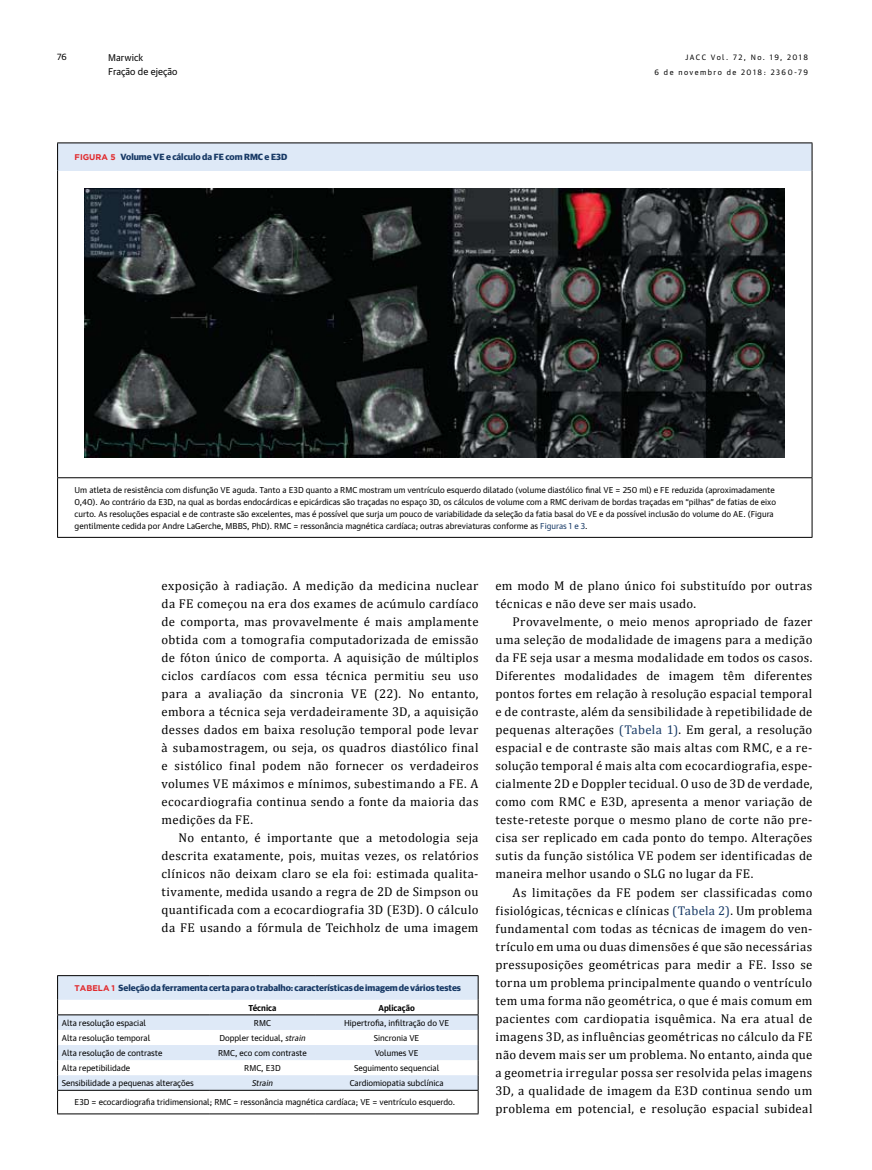
<style>
.page{position:relative;width:872px;height:1170px;background:#fff}
.page>*{position:absolute;margin:0;border:0;box-sizing:border-box;transform-origin:0 0}
.t1{font:12.75px/18px "Cambria";letter-spacing:.025em;color:#000;text-align:justify}
.t2{font:9.45px/14.2px "Guardian Sans Text";color:#000}
.t3{font:700 9px "Guardian Sans";color:#183a66}
.t4{font:9px "Guardian Sans";color:#000}
.t5{font:8.25px/12px "Guardian Sans Text";color:#000}
.t6{font:700 8.25px "Guardian Sans Text";color:#000}
.t7{font:italic 8.25px "Guardian Sans Text";color:#000}
.t8{font:7.5px/15px "Guardian Sans Text";letter-spacing:.2em;color:#000;text-align:right}
.s1{font-family:"Gotham";font-size:8.25px;color:#e12a2d}
.s2{color:#183a66}
.s3{font-style:italic}
</style>
<div class="page">
<div style="left:58px;top:143px;width:754px;height:27px;background:#dee9f7"></div>
<hr style="left:57px;top:170px;width:1px;height:307px;background:#000">
<hr style="left:811px;top:170px;width:1px;height:307px;background:#000">
<hr style="left:57px;top:142px;width:755px;height:1px;background:#000">
<svg style="left:57px;top:143px;width:1px;height:27px"></svg>
<svg style="left:811px;top:143px;width:1px;height:27px"></svg>
<hr style="left:57px;top:477px;width:755px;height:1px;background:#000">
<hr style="left:57px;top:478px;width:1px;height:59px;background:#000">
<hr style="left:811px;top:478px;width:1px;height:59px;background:#000">
<hr style="left:57px;top:537px;width:755px;height:1px;background:#000">
<img style="left:85px;top:189px;width:700px;height:268px">
<svg style="left:58px;top:976px;width:420px;height:113px;fill:#dee9f7"></svg>
<hr style="left:57px;top:1014px;width:153px;height:1px;background:#000">
<hr style="left:210px;top:1014px;width:105px;height:1px;background:#000">
<hr style="left:315px;top:1014px;width:163px;height:1px;background:#000">
<hr style="left:57px;top:975px;width:153px;height:1px;background:#000">
<hr style="left:210px;top:975px;width:105px;height:1px;background:#000">
<hr style="left:315px;top:975px;width:163px;height:1px;background:#000">
<hr style="left:57px;top:1089px;width:153px;height:1px;background:#000">
<svg style="left:57px;top:975px;width:1px;height:138px"></svg>
<hr style="left:210px;top:1089px;width:105px;height:1px;background:#000">
<hr style="left:315px;top:1089px;width:163px;height:1px;background:#000">
<svg style="left:478px;top:975px;width:1px;height:138px"></svg>
<hr style="left:57px;top:1113px;width:153px;height:1px;background:#000">
<hr style="left:210px;top:1113px;width:105px;height:1px;background:#000">
<hr style="left:315px;top:1113px;width:163px;height:1px;background:#000">
<p class="t4" style="left:57px;top:50px;width:11px">76</p>
<p class="t2" style="left:108px;top:50px;width:71px">Marwick<br>Fração de ejeção</p>
<p class="t3" style="left:75px;top:150px;width:214px"><span class="s1">FIGURA 5</span> Volume VE e cálculo da FE com RMC e E3D</p>
<p class="t8" style="left:654px;top:49px;width:155px">JACC Vol. 72, No. 19, 2018<br>6 de novembro de 2018: 2360-79</p>
<p class="t5" style="left:75px;top:483px;width:703px">Um atleta de resistência com disfunção VE aguda. Tanto a E3D quanto a RMC mostram um ventrículo esquerdo dilatado (volume diastólico final VE = 250 ml) e FE reduzida (aproximadamente 0,40). Ao contrário da E3D, na qual as bordas endocárdicas e epicárdicas são traçadas no espaço 3D, os cálculos de volume com a RMC derivam de bordas traçadas em “pilhas” de fatias de eixo curto. As resoluções espacial e de contraste são excelentes, mas é possível que surja um pouco de variabilidade da seleção da fatia basal do VE e da possível inclusão do volume do AE. (Figura gentilmente cedida por Andre LaGerche, MBBS, PhD). RMC = ressonância magnética cardíaca; outras abreviaturas conforme as <span class="s2">Figuras 1 e 3</span>.</p>
<p class="t1" style="left:162px;top:576px;width:318px">exposição à radiação. A medição da medicina nuclear da FE começou na era dos exames de acúmulo cardíaco de comporta, mas provavelmente é mais amplamente obtida com a tomografia computadorizada de emissão de fóton único de comporta. A aquisição de múltiplos ciclos cardíacos com essa técnica permitiu seu uso para a avaliação da sincronia VE (22). No entanto, embora a técnica seja verdadeiramente 3D, a aquisição desses dados em baixa resolução temporal pode levar à subamostragem, ou seja, os quadros diastólico final e sistólico final podem não fornecer os verdadeiros volumes VE máximos e mínimos, subestimando a FE. A ecocardiografia continua sendo a fonte da maioria das medições da FE.</p>
<p class="t1" style="left:162px;top:829px;width:318px;text-indent:17px">No entanto, é importante que a metodologia seja descrita exatamente, pois, muitas vezes, os relatórios clínicos não deixam claro se ela foi: estimada qualita&shy;tivamente, medida usando a regra de 2D de Simpson ou quantificada com a ecocardiografia 3D (E3D). O cálculo da FE usando a fórmula de Teichholz de uma imagem</p>
<p class="t3" style="left:75px;top:981px;width:388px"><span class="s1">TABE LA 1</span> Seleção da ferramenta certa para o trabalho: características de imagem de vários testes</p>
<p class="t6" style="left:248px;top:1000px;width:29px">Técnica</p>
<p class="t6" style="left:378px;top:1000px;width:38px">Aplicação</p>
<p class="t5" style="left:62px;top:1015px;width:86px">Alta resolução espacial</p>
<p class="t5" style="left:254px;top:1015px;width:18px">RMC</p>
<p class="t5" style="left:344px;top:1015px;width:106px">Hipertrofia, infiltração do VE</p>
<p class="t5" style="left:62px;top:1030px;width:90px">Alta resolução temporal</p>
<p class="t5" style="left:219px;top:1030px;width:88px">Doppler tecidual, <span class="s3">strain</span></p>
<p class="t5" style="left:374px;top:1030px;width:47px">Sincronia VE</p>
<p class="t5" style="left:62px;top:1045px;width:102px">Alta resolução de contraste</p>
<p class="t5" style="left:218px;top:1045px;width:90px">RMC, eco com contraste</p>
<p class="t5" style="left:375px;top:1045px;width:45px">Volumes VE</p>
<p class="t5" style="left:62px;top:1061px;width:70px">Alta repetibilidade</p>
<p class="t5" style="left:244px;top:1061px;width:38px">RMC, E3D</p>
<p class="t5" style="left:354px;top:1061px;width:87px">Seguimento sequencial</p>
<p class="t5" style="left:62px;top:1076px;width:133px">Sensibilidade a pequenas alterações</p>
<p class="t7" style="left:252px;top:1076px;width:22px">Strain</p>
<p class="t5" style="left:350px;top:1076px;width:95px">Cardiomiopatia subclínica</p>
<p class="t5" style="left:75px;top:1095px;width:382px">E3D = ecocardiografia tridimensional; RMC = ressonância magnética cardíaca; VE = ventrículo esquerdo.</p>
<p class="t1" style="left:495px;top:577px;width:318px">em modo M de plano único foi substituído por outras técnicas e não deve ser mais usado.</p>
<p class="t1" style="left:495px;top:613px;width:318px;text-indent:17px">Provavelmente, o meio menos apropriado de fazer uma seleção de modalidade de imagens para a medição da FE seja usar a mesma modalidade em todos os casos.<br>Diferentes modalidades de imagem têm diferentes pontos fortes em relação à resolução espacial temporal e de contraste, além da sensibilidade à repetibilidade de pequenas alterações <span class="s2">(Tabela 1)</span>. Em geral, a resolução espacial e de contraste são mais altas com RMC, e a re&shy;solução temporal é mais alta com ecocardiografia, espe&shy;cialmente 2D e Doppler tecidual. O uso de 3D de verdade, como com RMC e E3D, apresenta a menor variação de teste-reteste porque o mesmo plano de corte não pre&shy;cisa ser replicado em cada ponto do tempo. Alterações sutis da função sistólica VE podem ser identificadas de maneira melhor usando o SLG no lugar da FE.</p>
<p class="t1" style="left:495px;top:883px;width:318px;text-indent:17px">As limitações da FE podem ser classificadas como fisiológicas, técnicas e clínicas <span class="s2">(Tabela 2)</span>. Um problema fundamental com todas as técnicas de imagem do ven&shy;trículo em uma ou duas dimensões é que são necessárias pressuposições geométricas para medir a FE. Isso se torna um problema principalmente quando o ventrículo tem uma forma não geométrica, o que é mais comum em pacientes com cardiopatia isquêmica. Na era atual de imagens 3D, as influências geométricas no cálculo da FE não devem mais ser um problema. No entanto, ainda que a geometria irregular possa ser resolvida pelas imagens 3D, a qualidade de imagem da E3D continua sendo um problema em potencial, e resolução espacial subideal</p>
</div>
